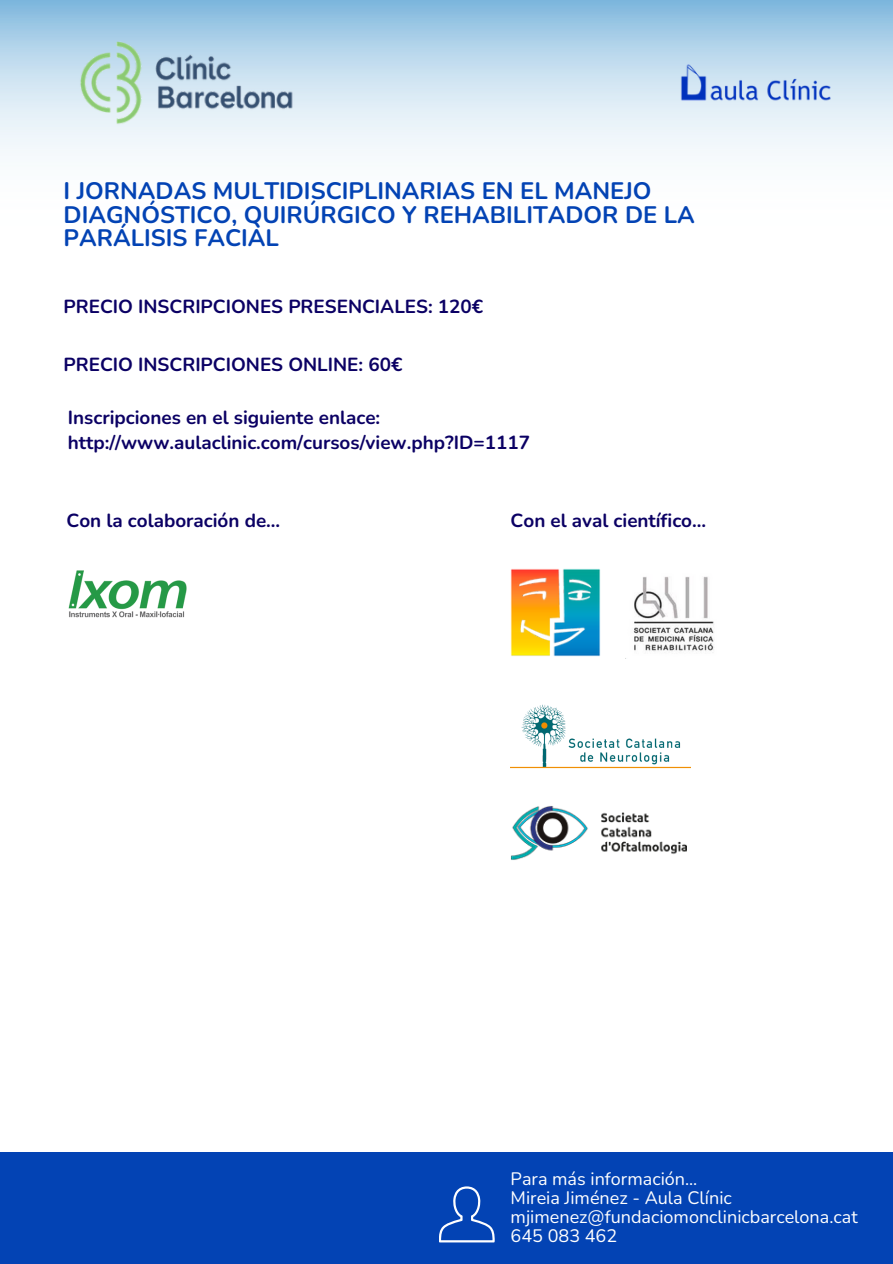
<style>
.page{position:relative;width:893px;height:1264px;background:#fff}
.page>*{position:absolute;margin:0;border:0;box-sizing:border-box;transform-origin:0 0}
.t1{font:700 23.7px/23.5px "Nunito";color:#0343b4}
.t2{font:700 18.9px/24.8px "Nunito";color:#0b0064}
.t3{font:18px/19.2px "Nunito";color:#fff}
</style>
<div class="page">
<img style="left:68px;top:40px;width:238px;height:87px">
<img style="left:678px;top:62px;width:157px;height:43px">
<div style="left:0;top:1151px;width:892px;height:112px;background:#0343b4"></div>
<svg style="left:439px;top:1186px;width:55px;height:56px"></svg>
<img style="left:510px;top:568px;width:90px;height:89px">
<img style="left:510px;top:704px;width:180px;height:65px">
<img style="left:68px;top:570px;width:119px;height:48px">
<img style="left:633px;top:576px;width:81px;height:76px">
<img style="left:510px;top:806px;width:176px;height:54px">
<h3 class="t1" style="left:64px;top:179px;width:632px">I JORNADAS MULTIDISCIPLINARIAS EN EL MANEJO<br>DIAGNÓSTICO, QUIRÚRGICO Y REHABILITADOR DE LA<br>PARÁLISIS FACIAL</h3>
<p class="t2" style="left:64px;top:294px;width:421px">PRECIO INSCRIPCIONES PRESENCIALES: 120€</p>
<p class="t2" style="left:64px;top:352px;width:340px">PRECIO INSCRIPCIONES ONLINE: 60€</p>
<p class="t2" style="left:68px;top:405px;width:463px">Inscripciones en el siguiente enlace: http://www.aulaclinic.com/cursos/view.php?ID=1117</p>
<p class="t2" style="left:67px;top:508px;width:215px">Con la colaboración de...</p>
<p class="t2" style="left:510px;top:508px;width:197px">Con el aval científico...</p>
<h3 class="t3" style="left:510px;top:1168px;width:188px">Para más información...</h3>
<h3 class="t3" style="left:510px;top:1188px;width:348px">Mireia Jiménez - Aula Clínic mjimenez@fundaciomonclinicbarcelona.cat</h3>
<p class="t3" style="left:510px;top:1226px;width:108px">645 083 462</p>
</div>
